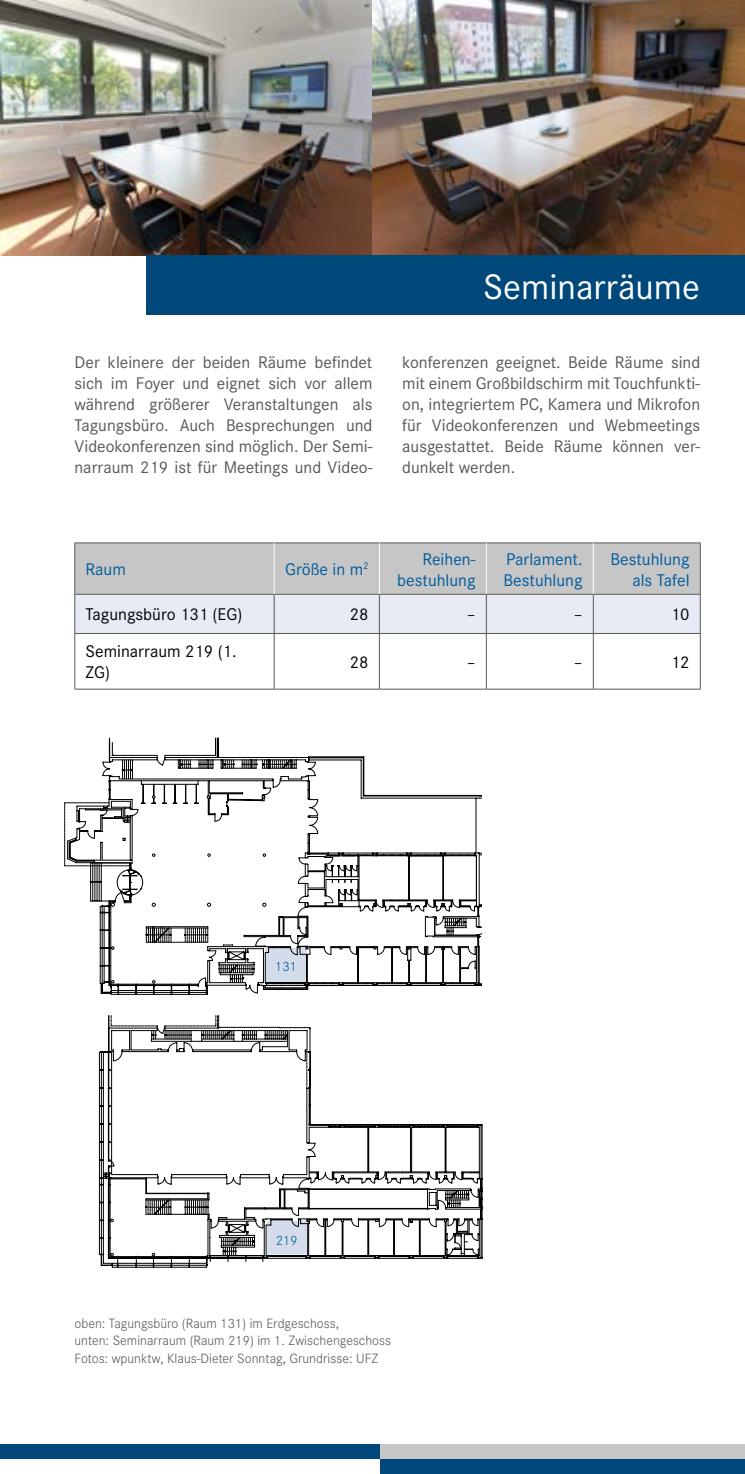
<style>
.page{position:relative;width:745px;height:1474px;background:#fff}
.page>*{position:absolute;margin:0;border:0;box-sizing:border-box;transform-origin:0 0}
.Headline_1{font:36.75px "Corporate S";color:#fff}
.Headline_2{font:17.68px/21.2px "Corporate S";color:#005b9d;text-align:right}
.t1{font:17.68px/21.2px "Corporate S";color:#000}
.Headline_2-2{font:17.5px/21px "Corporate S";color:#575756;text-align:justify}
.Anmerkungen{font:300 14px/17.5px "Corporate S";color:#575756}
.Anmerkungen-2{font:300 14px "Corporate S";color:#005b9d}
</style>
<div class="page">
<div style="left:379px;top:1458px;width:365px;height:15px;background:#00477a"></div>
<div style="left:0;top:1444px;width:379px;height:14px;background:#00477a"></div>
<div style="left:379px;top:1444px;width:365px;height:14px;background:#c6c6c6"></div>
<svg style="left:75px;top:543px;width:624px;height:90px;background:#d2d4d9"></svg>
<hr style="left:74px;top:594px;width:1px;height:39px;background:#575756">
<hr style="left:274px;top:594px;width:1px;height:39px;background:#575756">
<hr style="left:379px;top:594px;width:1px;height:39px;background:#575756">
<hr style="left:485px;top:594px;width:1px;height:39px;background:#575756">
<hr style="left:592px;top:594px;width:1px;height:39px;background:#575756">
<hr style="left:699px;top:594px;width:1px;height:39px;background:#575756">
<hr style="left:74px;top:633px;width:200px;height:1px;background:#575756">
<hr style="left:74px;top:633px;width:1px;height:56px;background:#575756">
<hr style="left:274px;top:633px;width:105px;height:1px;background:#575756">
<hr style="left:274px;top:633px;width:1px;height:56px;background:#575756">
<hr style="left:379px;top:633px;width:107px;height:1px;background:#575756">
<hr style="left:379px;top:633px;width:1px;height:56px;background:#575756">
<hr style="left:486px;top:633px;width:107px;height:1px;background:#575756">
<hr style="left:485px;top:633px;width:1px;height:56px;background:#575756">
<hr style="left:593px;top:633px;width:107px;height:1px;background:#575756">
<hr style="left:592px;top:633px;width:1px;height:56px;background:#575756">
<hr style="left:699px;top:633px;width:1px;height:56px;background:#575756">
<hr style="left:74px;top:689px;width:200px;height:1px;background:#575756">
<hr style="left:274px;top:689px;width:105px;height:1px;background:#575756">
<hr style="left:379px;top:689px;width:107px;height:1px;background:#575756">
<hr style="left:486px;top:689px;width:107px;height:1px;background:#575756">
<hr style="left:593px;top:689px;width:107px;height:1px;background:#575756">
<hr style="left:74px;top:542px;width:200px;height:1px;background:#575756">
<hr style="left:74px;top:543px;width:1px;height:51px;background:#575756">
<hr style="left:274px;top:542px;width:105px;height:1px;background:#575756">
<hr style="left:379px;top:542px;width:107px;height:1px;background:#575756">
<hr style="left:486px;top:542px;width:107px;height:1px;background:#575756">
<hr style="left:593px;top:542px;width:107px;height:1px;background:#575756">
<hr style="left:699px;top:543px;width:1px;height:51px;background:#575756">
<hr style="left:74px;top:594px;width:200px;height:1px;background:#575756">
<hr style="left:274px;top:594px;width:105px;height:1px;background:#575756">
<hr style="left:379px;top:594px;width:107px;height:1px;background:#575756">
<hr style="left:486px;top:594px;width:107px;height:1px;background:#575756">
<hr style="left:593px;top:594px;width:107px;height:1px;background:#575756">
<hr style="left:274px;top:543px;width:1px;height:51px;background:#fff">
<hr style="left:379px;top:543px;width:1px;height:51px;background:#fff">
<hr style="left:485px;top:543px;width:1px;height:51px;background:#fff">
<hr style="left:592px;top:543px;width:1px;height:51px;background:#fff">
<svg style="left:102px;top:759px;width:380px;height:215px"></svg>
<svg style="left:122px;top:755px;width:174px;height:24px"></svg>
<svg style="left:64px;top:798px;width:415px;height:197px"></svg>
<svg style="left:99px;top:1015px;width:383px;height:252px"></svg>
<img style="left:0;top:0;width:372px;height:255px">
<img style="left:372px;top:0;width:372px;height:255px">
<div style="left:146px;top:255px;width:598px;height:60px;background:#00477a"></div>
<p class="Headline_1" style="left:483px;top:266px;width:218px">Seminarräume</p>
<p class="Headline_2-2" style="left:74px;top:352px;width:299px">Der kleinere der beiden Räume befindet sich im Foyer und eignet sich vor allem während größerer Veranstaltungen als Tagungsbüro. Auch Besprechungen und Videokonferenzen sind möglich. Der Semi&shy;narraum 219 ist für Meetings und Video-</p>
<p class="Headline_2-2" style="left:402px;top:352px;width:299px">konferenzen geeignet. Beide Räume sind mit einem Großbildschirm mit Touchfunkti&shy;on, integriertem PC, Kamera und Mikrofon für Videokonferenzen und Webmeetings ausgestattet. Beide Räume können ver&shy;dunkelt werden.</p>
<p class="Headline_2" style="left:85px;top:559px;width:42px">Raum</p>
<p class="Headline_2" style="left:285px;top:559px;width:85px">Größe in m<sup>2</sup></p>
<p class="Headline_2" style="left:397px;top:548px;width:80px">Reihen&shy;bestuhlung</p>
<p class="Headline_2" style="left:503px;top:548px;width:81px;text-align:left">Parlament.<br>Bestuhlung</p>
<p class="Headline_2" style="left:610px;top:548px;width:81px">Bestuhlung als Tafel</p>
<p class="t1" style="left:85px;top:604px;width:158px">Tagungsbüro 131 (EG)</p>
<p class="t1" style="left:349px;top:604px;width:20px">28</p>
<p class="t1" style="left:466px;top:604px;width:10px">–</p>
<p class="t1" style="left:573px;top:604px;width:10px">–</p>
<p class="t1" style="left:670px;top:604px;width:20px">10</p>
<p class="t1" style="left:85px;top:641px;width:152px">Seminarraum 219 (1.<br>ZG)</p>
<p class="t1" style="left:349px;top:651px;width:20px">28</p>
<p class="t1" style="left:466px;top:651px;width:10px">–</p>
<p class="t1" style="left:573px;top:651px;width:10px">–</p>
<p class="t1" style="left:670px;top:651px;width:20px">12</p>
<p class="Anmerkungen-2" style="left:275px;top:958px;width:23px">131</p>
<p class="Anmerkungen-2" style="left:276px;top:1232px;width:23px">219</p>
<p class="Anmerkungen" style="left:74px;top:1314px;width:318px">oben: Tagungsbüro (Raum 131) im Erdgeschoss,<br>unten: Seminarraum (Raum 219) im 1. Zwischengeschoss</p>
<p class="Anmerkungen" style="left:74px;top:1349px;width:305px">Fotos: wpunktw, Klaus-Dieter Sonntag, Grundrisse: UFZ</p>
</div>
